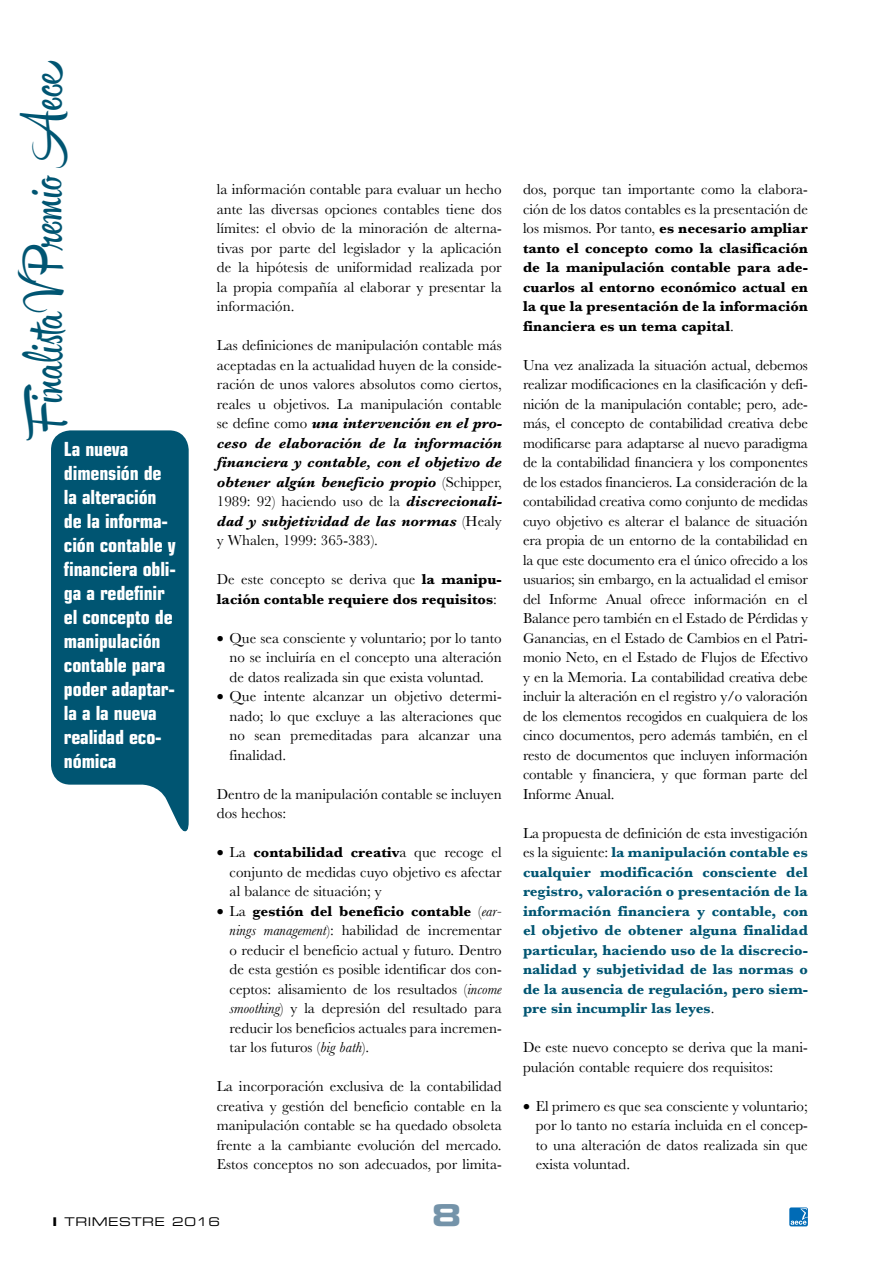
<style>
.page{position:relative;width:893px;height:1263px;background:#fff}
.page>*{position:absolute;margin:0;border:0;box-sizing:border-box;transform-origin:0 0}
.t1{font:45px "Hipster Script Pro";letter-spacing:-.015em;color:#005572}
.t2{font:30px "Eurostile LT Std Bold Ex 2";color:#7493a9}
.t3{font:700 condensed 19.5px/24px "Eurostile LT Std";letter-spacing:-.01em;color:#fff}
.t4{font:15px/19.5px "Baskerville";color:#000;text-align:justify}
.t5{font:700 15px/19.5px "Baskerville";color:#000}
.t6{font:700 15px/19.5px "Baskerville";color:#005572;text-align:justify}
.t7{font:12px "Eurostile LT Std Ex 2";letter-spacing:.04em;color:#000}
.s1{font-weight:700;font-style:italic}
.s2{font-weight:400}
.s3{font-weight:700}
.s4{font-style:italic}
.s5{font-family:"Eurostile LT Std Bold Ex 2"}
.s6{font-weight:400;color:#000}
</style>
<div class="page">
<svg style="left:789px;top:1207px;width:19px;height:19px"></svg>
<svg style="left:791px;top:1208px;width:17px;height:17px"></svg>
<svg style="left:51px;top:430px;width:138px;height:402px;background:#1b6781"></svg>
<h1 class="t1" style="left:19px;top:433px;width:375px;rotate:-90deg">Finalista VPremio Aece</h1>
<h3 class="t3" style="left:64px;top:437px;width:114px">La nueva dimensión de la alteración de la informa&shy;ción contable y financiera obli&shy;ga a redefinir el concepto de manipulación contable para poder adaptar&shy;la a la nueva realidad eco&shy;nómica</h3>
<p class="t4" style="left:217px;top:180px;width:286px">la información contable para evaluar un hecho ante las diversas opciones contables tiene dos límites: el obvio de la minoración de alterna&shy;tivas por parte del legislador y la aplicación de la hipótesis de uniformidad realizada por la propia compañía al elaborar y presentar la información.</p>
<p class="t4" style="left:217px;top:336px;width:287px">Las definiciones de manipulación contable más aceptadas en la actualidad huyen de la conside&shy;ración de unos valores absolutos como ciertos, reales u objetivos. La manipulación contable se define como <span class="s1">una intervención en el pro&shy;ceso de elaboración de la información financiera y contable, con el objetivo de obtener algún beneficio propio</span> (Schipper, 1989: 92) haciendo uso de la <span class="s1">discrecionali&shy;dad y subjetividad de las normas</span> (Healy y Whalen, 1999: 365-383).</p>
<p class="t5" style="left:217px;top:570px;width:286px"><span class="s2">De este concepto se deriva que</span> la manipu&shy;lación contable requiere dos requisitos<span class="s2">:</span></p>
<p class="t4" style="left:230px;top:628px;width:274px;text-indent:-13px">• Que sea consciente y voluntario; por lo tanto no se incluiría en el concepto una alteración de datos realizada sin que exista voluntad.</p>
<p class="t4" style="left:230px;top:687px;width:274px;text-indent:-13px">• Que intente alcanzar un objetivo determi&shy;nado; lo que excluye a las alteraciones que no sean premeditadas para alcanzar una finalidad.</p>
<p class="t4" style="left:217px;top:784px;width:286px">Dentro de la manipulación contable se incluyen dos hechos:</p>
<p class="t4" style="left:230px;top:843px;width:274px;text-indent:-13px">• La <span class="s3">contabilidad creativ</span>a que recoge el conjunto de medidas cuyo objetivo es afectar al balance de situación; y</p>
<p class="t4" style="left:230px;top:901px;width:274px;text-indent:-13px">• La <span class="s3">gestión del beneficio contable</span> (<span class="s4">ear&shy;nings management</span>): habilidad de incrementar o reducir el beneficio actual y futuro. Dentro de esta gestión es posible identificar dos con&shy;ceptos: alisamiento de los resultados (<span class="s4">income smoothing</span>) y la depresión del resultado para reducir los beneficios actuales para incremen&shy;tar los futuros (<span class="s4">big bath</span>).</p>
<p class="t4" style="left:217px;top:1077px;width:286px">La incorporación exclusiva de la contabilidad creativa y gestión del beneficio contable en la manipulación contable se ha quedado obsoleta frente a la cambiante evolución del mercado.<br>Estos conceptos no son adecuados, por limita-</p>
<p class="t7" style="left:53px;top:1214px;width:169px"><span class="s5">I</span> TRIMESTRE 2016</p>
<h2 class="t2" style="left:432px;top:1194px;width:31px">8</h2>
<p class="t5" style="left:523px;top:180px;width:286px;text-align:justify"><span class="s2">dos, porque tan importante como la elabora&shy;ción de los datos contables es la presentación de los mismos. Por tanto,</span> es necesario ampliar tanto el concepto como la clasificación de la manipulación contable para ade&shy;cuarlos al entorno económico actual en la que la presentación de la información financiera es un tema capital<span class="s2">.</span></p>
<p class="t4" style="left:523px;top:355px;width:286px">Una vez analizada la situación actual, debemos realizar modificaciones en la clasificación y defi&shy;nición de la manipulación contable; pero, ade&shy;más, el concepto de contabilidad creativa debe modificarse para adaptarse al nuevo paradigma de la contabilidad financiera y los componentes de los estados financieros. La consideración de la contabilidad creativa como conjunto de medidas cuyo objetivo es alterar el balance de situación era propia de un entorno de la contabilidad en la que este documento era el único ofrecido a los usuarios; sin embargo, en la actualidad el emisor del Informe Anual ofrece información en el Balance pero también en el Estado de Pérdidas y Ganancias, en el Estado de Cambios en el Patri&shy;monio Neto, en el Estado de Flujos de Efectivo y en la Memoria. La contabilidad creativa debe incluir la alteración en el registro y/o valoración de los elementos recogidos en cualquiera de los cinco documentos, pero además también, en el resto de documentos que incluyen información contable y financiera, y que forman parte del Informe Anual.</p>
<p class="t6" style="left:523px;top:823px;width:286px"><span class="s6">La propuesta de definición de esta investigación es la siguiente:</span> la manipulación contable es cualquier modificación consciente del registro, valoración o presentación de la información financiera y contable, con el objetivo de obtener alguna finalidad particular, haciendo uso de la discrecio&shy;nalidad y subjetividad de las normas o de la ausencia de regulación, pero siem&shy;pre sin incumplir las leyes<span class="s6">.</span></p>
<p class="t4" style="left:523px;top:1038px;width:286px">De este nuevo concepto se deriva que la mani&shy;pulación contable requiere dos requisitos:</p>
<p class="t4" style="left:536px;top:1096px;width:274px;text-indent:-13px">• El primero es que sea consciente y voluntario; por lo tanto no estaría incluida en el concep&shy;to una alteración de datos realizada sin que exista voluntad.</p>
</div>
